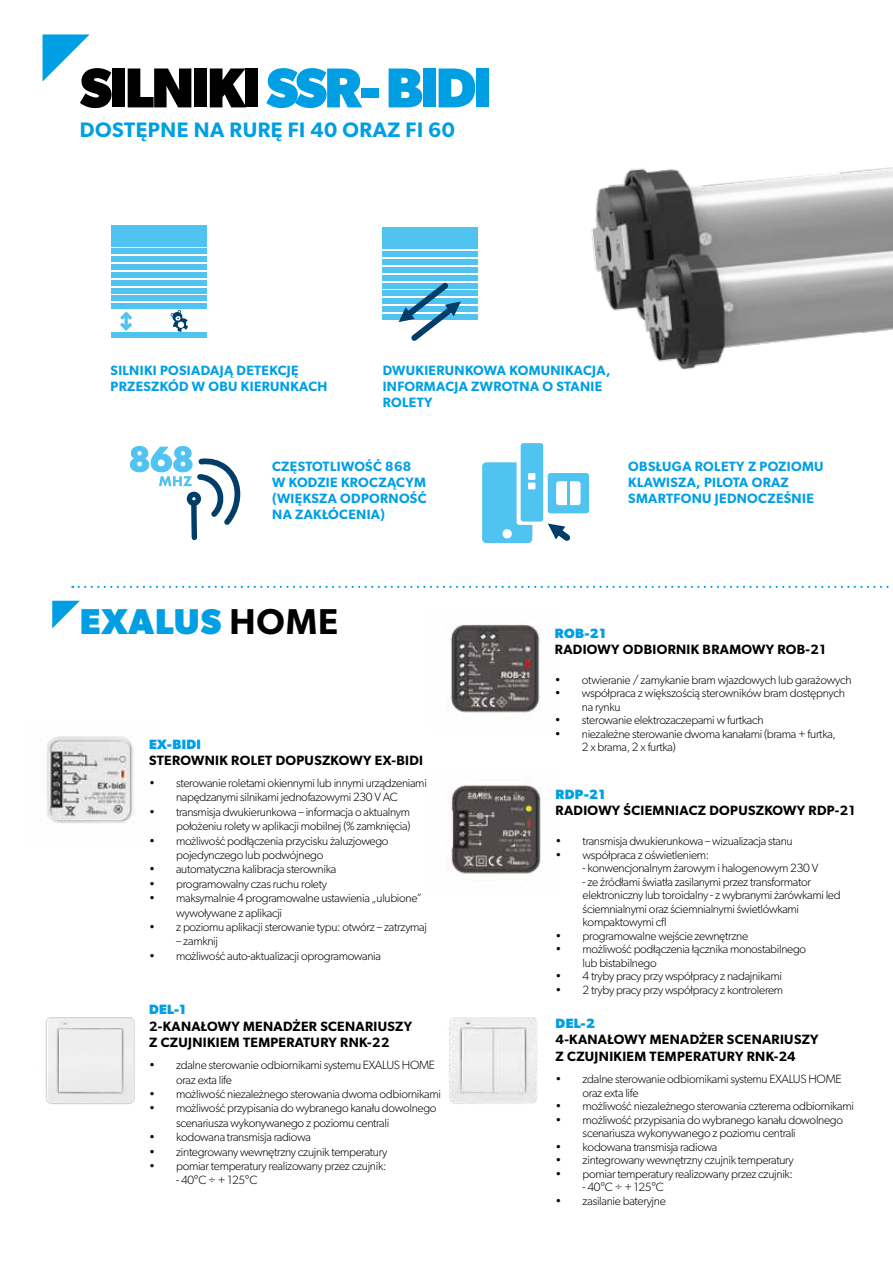
<style>
.page{position:relative;width:893px;height:1263px;background:#fff}
.page>*{position:absolute;margin:0;border:0;box-sizing:border-box;transform-origin:0 0}
.t1{font:700 56.4px "Gibson";letter-spacing:-.05em;color:#009fe3}
.t2{font:700 36px "Gibson";letter-spacing:.025em;color:#009fe3}
.t3{font:600 21px "Gibson";letter-spacing:.025em;color:#009fe3}
.t4{font:600 13.5px/16.2px "Gibson";letter-spacing:.025em;color:#009fe3}
.t5{font:600 13.5px/16.2px "Gibson";letter-spacing:.025em;color:#000}
.t6{font:700 13.5px "Gibson";letter-spacing:.025em;color:#009fe3}
.t7{font:300 12px/13.5px "Gibson";letter-spacing:-.025em;color:#000}
.s1{color:#000}
.s2{font-weight:600;color:#000}
</style>
<div class="page">
<img style="left:449px;top:1017px;width:89px;height:87px">
<img style="left:451px;top:782px;width:90px;height:93px">
<img style="left:47px;top:736px;width:88px;height:88px">
<svg style="left:79px;top:586px;width:810px;height:2px"></svg>
<svg style="left:43px;top:34px;width:47px;height:47px"></svg>
<svg style="left:52px;top:601px;width:28px;height:27px"></svg>
<img style="left:45px;top:1017px;width:90px;height:88px">
<img style="left:591px;top:167px;width:302px;height:203px">
<svg style="left:120px;top:311px;width:13px;height:20px"></svg>
<div style="left:111px;top:225px;width:95px;height:21px;background:#50c3f1"></div>
<div style="left:111px;top:248px;width:95px;height:6px;background:#50c3f1"></div>
<div style="left:111px;top:280px;width:95px;height:6px;background:#50c3f1"></div>
<div style="left:111px;top:264px;width:95px;height:6px;background:#50c3f1"></div>
<div style="left:111px;top:295px;width:95px;height:6px;background:#50c3f1"></div>
<div style="left:111px;top:256px;width:95px;height:6px;background:#50c3f1"></div>
<div style="left:111px;top:288px;width:95px;height:5px;background:#50c3f1"></div>
<div style="left:111px;top:272px;width:95px;height:6px;background:#50c3f1"></div>
<div style="left:111px;top:303px;width:95px;height:6px;background:#50c3f1"></div>
<div style="left:111px;top:332px;width:95px;height:6px;background:#50c3f1"></div>
<svg style="left:171px;top:310px;width:17px;height:22px"></svg>
<svg style="left:130px;top:446px;width:111px;height:95px"></svg>
<div style="left:548px;top:473px;width:41px;height:40px;background:#50c3f1;border-radius:3px"></div>
<div style="left:556px;top:481px;width:25px;height:24px;background:#fff;border-radius:3px"></div>
<div style="left:482px;top:462px;width:50px;height:81px;background:#50c3f1;border-radius:4px"></div>
<svg style="left:490px;top:443px;width:83px;height:101px"></svg>
<div style="left:382px;top:228px;width:95px;height:21px;background:#50c3f1"></div>
<div style="left:382px;top:251px;width:95px;height:6px;background:#50c3f1"></div>
<div style="left:382px;top:283px;width:95px;height:5px;background:#50c3f1"></div>
<div style="left:382px;top:267px;width:95px;height:6px;background:#50c3f1"></div>
<div style="left:382px;top:298px;width:95px;height:6px;background:#50c3f1"></div>
<div style="left:382px;top:259px;width:95px;height:6px;background:#50c3f1"></div>
<div style="left:382px;top:290px;width:95px;height:6px;background:#50c3f1"></div>
<div style="left:382px;top:275px;width:95px;height:5px;background:#50c3f1"></div>
<div style="left:382px;top:306px;width:95px;height:6px;background:#50c3f1"></div>
<div style="left:382px;top:314px;width:95px;height:6px;background:#50c3f1"></div>
<svg style="left:399px;top:280px;width:62px;height:61px"></svg>
<img style="left:450px;top:624px;width:90px;height:89px">
<h1 class="t1" style="left:80px;top:54px;width:413px"><span class="s1">SILNIKI</span> SSR- BIDI</h1>
<h3 class="t3" style="left:80px;top:117px;width:16px">DOS</h3>
<h3 class="t3" style="left:124px;top:117px;width:332px">TĘPNE NA RURĘ FI 40 ORAZ FI 60</h3>
<p class="t4" style="left:111px;top:362px;width:217px">SILNIKI POSIADAJĄ DETEKCJĘ<br>PRZESZKÓD W OBU KIERUNKACH</p>
<p class="t4" style="left:383px;top:362px;width:229px">DWUKIERUNKOWA KOM UNIKACJA,<br>INFORMACJA ZWROTNA O STANIE<br>ROLETY</p>
<p class="t4" style="left:272px;top:458px;width:156px">CZĘSTOTLIWOŚĆ 868<br>W KODZIE KROCZĄCYM (WIĘKSZA ODPORNOŚĆ<br>NA ZAKŁÓCENIA)</p>
<p class="t4" style="left:628px;top:458px;width:197px">OBSŁUGA ROLETY Z POZIOM U<br>KLAWISZA, PILOTA ORAZ<br>SMARTFONU JEDNOCZEŚNIE</p>
<h2 class="t2" style="left:80px;top:600px;width:260px">EXALUS <span class="s2">HOME</span></h2>
<p class="t6" style="left:149px;top:736px;width:53px">EX-BIDI</p>
<p class="t5" style="left:149px;top:752px;width:263px">STEROWNIK ROLET DOPUSZKOWY EX-BIDI</p>
<p class="t7" style="left:149px;top:775px;width:279px;line-height:14.4px;text-align:center">• sterowanie roletami okiennymi lub innymi urządzeniami napędzanymi silnikami jednofazowymi 230 V AC</p>
<p class="t7" style="left:149px;top:804px;width:263px;line-height:14.4px;text-align:right">• transmisja dwukierunkowa – informacja o aktualnym położeniu rolety w aplikacji mobilnej (% zamknięcia)</p>
<p class="t7" style="left:176px;top:833px;width:214px;line-height:14.4px;text-indent:-27px">• możliwość podłączenia przycisku żaluzjowego pojedynczego lub podwójnego</p>
<p class="t7" style="left:149px;top:862px;width:189px">• automatyczna kalibracja sterownika</p>
<p class="t7" style="left:149px;top:877px;width:179px">• programowalny czas ruchu rolety</p>
<p class="t7" style="left:176px;top:891px;width:248px;line-height:14.4px;text-indent:-27px">• maksymalnie 4 programowalne ustawienia „ulubione” wywoływane z aplikacji</p>
<p class="t7" style="left:149px;top:920px;width:279px">• z poziomu aplikacji sterowanie typu: otwórz – zatrzymaj</p>
<p class="t7" style="left:176px;top:934px;width:43px">– zamknij</p>
<p class="t7" style="left:149px;top:949px;width:233px">• możliwość auto-aktualizacji oprogramowania</p>
<p class="t6" style="left:149px;top:1002px;width:38px">DEL-1</p>
<p class="t5" style="left:149px;top:1017px;width:265px">2-KANAŁOWY ME NADŻER SCENARIUSZY<br>Z CZUJNIKIEM TEMPERATURY RNK</p>
<p class="t5" style="left:367px;top:1034px;width:24px">-22</p>
<p class="t7" style="left:176px;top:1058px;width:261px;line-height:14.4px;text-indent:-27px">• zdalne sterowanie odbiornikami systemu EXALUS HOME oraz exta life</p>
<p class="t7" style="left:149px;top:1087px;width:293px">• możliwość niezależnego sterowania dwoma odbiornikami</p>
<p class="t7" style="left:176px;top:1101px;width:262px;line-height:14.4px;text-indent:-27px">• możliwość przypisania do wybranego kanału dowolnego scenariusza wykonywanego z poziomu centrali</p>
<p class="t7" style="left:149px;top:1130px;width:163px">• kodowana transmisja radiowa</p>
<p class="t7" style="left:149px;top:1144px;width:240px">• zintegrowany wewnętrzny czujnik temperatury</p>
<p class="t7" style="left:149px;top:1159px;width:239px">• pomiar temperatury realizowany przez czujnik:</p>
<p class="t7" style="left:176px;top:1173px;width:83px">- 40°C ÷ + 125°C</p>
<p class="t6" style="left:555px;top:625px;width:53px">ROB-21</p>
<p class="t5" style="left:555px;top:641px;width:272px">RADIOWY ODBIORNIK BRAMOWY ROB-21</p>
<p class="t7" style="left:555px;top:673px;width:298px">• otwieranie / zamykanie bram wjazdowych lub garażowych</p>
<p class="t7" style="left:582px;top:686px;width:265px;text-indent:-27px">• współpraca z większością sterowników bram dostępnych na rynku</p>
<p class="t7" style="left:555px;top:713px;width:210px">• sterowanie elektrozaczepami w furtkach</p>
<p class="t7" style="left:582px;top:727px;width:256px;text-indent:-27px">• niezależne sterowanie dwoma kanałami (brama + furtka,<br>2 x brama, 2 x furtka)</p>
<p class="t6" style="left:556px;top:786px;width:51px">RDP-21</p>
<p class="t5" style="left:556px;top:802px;width:263px">RADIOWY ŚCIEM NIACZ DOPUSZKOWY RDP</p>
<p class="t5" style="left:835px;top:802px;width:22px">-21</p>
<p class="t7" style="left:556px;top:834px;width:239px">• transmisja dwukierunkowa – wizualizacja stanu</p>
<p class="t7" style="left:556px;top:847px;width:155px">• współpraca z oświetleniem:</p>
<p class="t7" style="left:583px;top:861px;width:237px">- konwencjonalnym żarowym i halogenowym 230 V</p>
<p class="t7" style="left:583px;top:874px;width:260px">- ze źródłami światła zasilanymi przez transformator elektroniczny lub toroidalny - z wybranymi żarówkami led ściemnialnymi oraz ściemnialnymi świetlówkami kompaktowymi cfl</p>
<p class="t7" style="left:556px;top:928px;width:194px">• programowalne wejście zewnętrzne</p>
<p class="t7" style="left:583px;top:942px;width:225px;text-indent:-27px">• możliwość podłączenia łącznika monostabilnego lub bistabilnego</p>
<p class="t7" style="left:556px;top:969px;width:228px">• 4 tryby pracy przy współpracy z nadajnikami</p>
<p class="t7" style="left:556px;top:983px;width:229px">• 2 tryby pracy przy współpracy z kontrolerem</p>
<p class="t6" style="left:556px;top:1015px;width:41px">DEL-2</p>
<p class="t5" style="left:556px;top:1031px;width:265px">4-KANAŁOWY ME NADŻER SCENARIUSZY<br>Z CZUJNIKIEM TEMPERATURY RNK</p>
<p class="t5" style="left:774px;top:1047px;width:23px">-24</p>
<p class="t7" style="left:583px;top:1072px;width:261px;text-indent:-27px">• zdalne sterowanie odbiornikami systemu EXALUS HOME oraz exta life</p>
<p class="t7" style="left:556px;top:1099px;width:300px">• możliwość niezależnego sterowania czterema odbiornikami</p>
<p class="t7" style="left:583px;top:1112px;width:262px;text-indent:-27px">• możliwość przypisania do wybranego kanału dowolnego scenariusza wykonywanego z poziomu centrali</p>
<p class="t7" style="left:556px;top:1139px;width:163px">• kodowana transmisja radiowa</p>
<p class="t7" style="left:556px;top:1153px;width:240px">• zintegrowany wewnętrzny czujnik temperatury</p>
<p class="t7" style="left:556px;top:1166px;width:239px">• pomiar temperatury realizowany przez czujnik:</p>
<p class="t7" style="left:583px;top:1180px;width:83px">- 40°C ÷ + 125°C</p>
<p class="t7" style="left:556px;top:1193px;width:112px">• zasilanie bateryjne</p>
</div>
